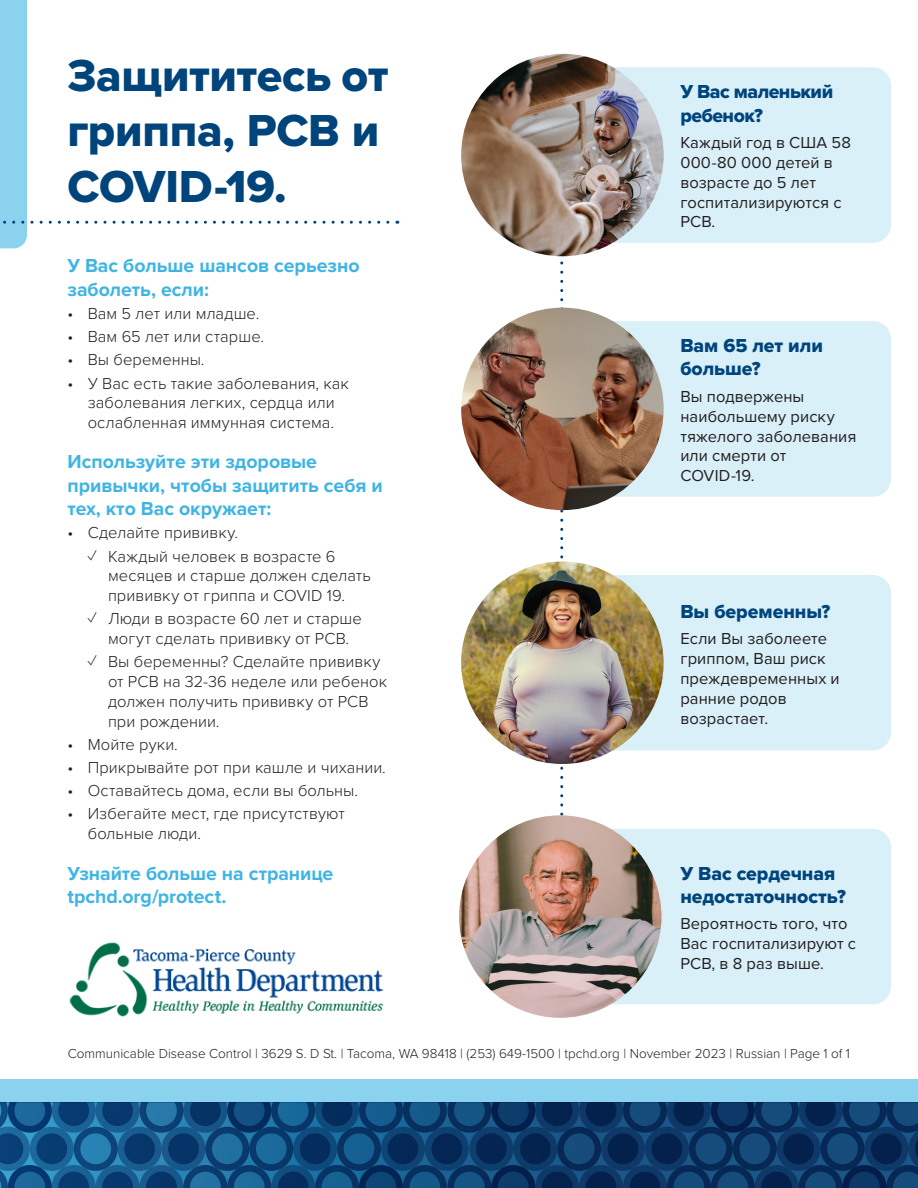
<style>
.page{position:relative;width:918px;height:1188px;background:#fff}
.page>*{position:absolute;margin:0;border:0;box-sizing:border-box;transform-origin:0 0}
.Flyer_Main_head{font:46.5px/55.8px "Proxima Nova Extrabld";letter-spacing:-.01em;color:#00447c}
.Flyer_Subhead{font:700 19.5px/23.4px "Proxima Nova";color:#3fb4e4}
.Flyer_Body_copy{font:19.5px/23.4px "Proxima Nova Extrabld";letter-spacing:-.005em;color:#00447c}
.Flyer_Body_copy-2{font:19.5px/23.4px "Proxima Nova Extrabld";letter-spacing:-.025em;color:#00447c}
.t1{font:300 16.5px/19.8px "Proxima Nova";letter-spacing:.005em;color:#231f20}
.Flyer_Body_copy-3{font:16.5px/19.8px "Proxima Nova";letter-spacing:.005em;color:#231f20}
.t2{font:300 13.5px "Proxima Nova";color:#231f20}
</style>
<div class="page">
<svg style="left:560px;top:256px;width:3px;height:559px"></svg>
<svg style="left:0;top:0;width:388px;height:248px"></svg>
<svg style="left:0;top:1103px;width:918px;height:85px;background:#0e4272"></svg>
<div style="left:0;top:1079px;width:918px;height:24px;background:#8bd2ee"></div>
<div style="left:547px;top:67px;width:344px;height:176px;background:#d9f0f9;border-radius:18px"></div>
<img style="left:461px;top:54px;width:203px;height:202px;border-radius:101px">
<div style="left:547px;top:321px;width:344px;height:176px;background:#d9f0f9;border-radius:18px"></div>
<img style="left:461px;top:308px;width:203px;height:202px;border-radius:101px">
<div style="left:547px;top:575px;width:344px;height:175px;background:#d9f0f9;border-radius:18px"></div>
<img style="left:461px;top:561px;width:203px;height:203px;border-radius:101px">
<div style="left:547px;top:829px;width:344px;height:175px;background:#d9f0f9;border-radius:18px"></div>
<img style="left:459px;top:815px;width:203px;height:203px;border-radius:101px">
<img style="left:69px;top:942px;width:315px;height:75px">
<p class="Flyer_Main_head" style="left:68px;top:46px;width:323px">Защититесь от гриппа, РСВ и<br>COVID-19.</p>
<p class="Flyer_Subhead" style="left:68px;top:254px;width:294px">У Вас больше шансов серьезно заболеть, если:</p>
<p class="t1" style="left:68px;top:303px;width:193px">• Вам 5 лет или младше.</p>
<p class="t1" style="left:68px;top:326px;width:198px">• Вам 65 лет или старше.</p>
<p class="t1" style="left:68px;top:349px;width:139px">• Вы беременны.</p>
<p class="t1" style="left:68px;top:372px;width:283px;text-align:center">• У Вас есть такие заболевания, как заболевания легких, сердца или ослабленная иммунная система.</p>
<p class="Flyer_Subhead" style="left:68px;top:450px;width:317px">Используйте эти здоровые привычки, чтобы защитить себя и тех, кто Вас окружает:</p>
<p class="t1" style="left:68px;top:522px;width:172px">• Сделайте прививку.</p>
<p class="t1" style="left:108px;top:545px;width:264px;text-indent:-20px">✓ Каждый человек в возрасте 6 месяцев и старше должен сделать прививку от гриппа и COVID 19.</p>
<p class="t1" style="left:88px;top:608px;width:276px;text-align:center">✓ Люди в возрасте 60 лет и старше могут сделать прививку от РСВ.</p>
<p class="t1" style="left:108px;top:651px;width:281px;text-indent:-20px">✓ Вы беременны? Сделайте прививку от РСВ на 32-36 неделе или ребенок должен получить прививку от РСВ при рождении.</p>
<p class="t1" style="left:68px;top:734px;width:112px">• Мойте руки.</p>
<p class="t1" style="left:68px;top:757px;width:320px">• Прикрывайте рот при кашле и чихании.</p>
<p class="t1" style="left:68px;top:780px;width:292px">• Оставайтесь дома, если вы больны.</p>
<p class="t1" style="left:88px;top:803px;width:259px;text-indent:-20px">• Избегайте мест, где присутствуют больные люди.</p>
<p class="Flyer_Subhead" style="left:68px;top:861px;width:267px">Узнайте больше на странице tpchd.org/protect.</p>
<p class="Flyer_Body_copy-2" style="left:680px;top:80px;width:154px">У Вас маленький ребенок?</p>
<p class="Flyer_Body_copy-3" style="left:680px;top:132px;width:172px">Каждый год в США 58<br>000-80 000 детей в возрасте до 5 лет госпитализируются с<br>РСВ.</p>
<p class="Flyer_Body_copy" style="left:680px;top:334px;width:144px">Вам 65 лет или больше?</p>
<p class="Flyer_Body_copy-3" style="left:680px;top:386px;width:177px">Вы подвержены наибольшему риску тяжелого заболевания или смерти от<br>COVID-19.</p>
<p class="Flyer_Body_copy" style="left:680px;top:599px;width:151px">Вы беременны?</p>
<p class="Flyer_Body_copy-3" style="left:680px;top:628px;width:161px">Если Вы заболеете гриппом, Ваш риск преждевременных и ранние родов возрастает.</p>
<p class="Flyer_Body_copy" style="left:680px;top:861px;width:167px">У Вас сердечная недостаточность?</p>
<p class="Flyer_Body_copy-3" style="left:680px;top:913px;width:177px">Вероятность того, что<br>Вас госпитализируют с<br>РСВ, в 8 раз выше.</p>
<p class="t2" style="left:68px;top:1043px;width:784px">Communicable Disease Control | 3629 S. D St. | Tacoma, WA 98418 | (253) 649-1500 | tpchd.org | November 2023 | Russian | Page 1 of 1</p>
</div>
